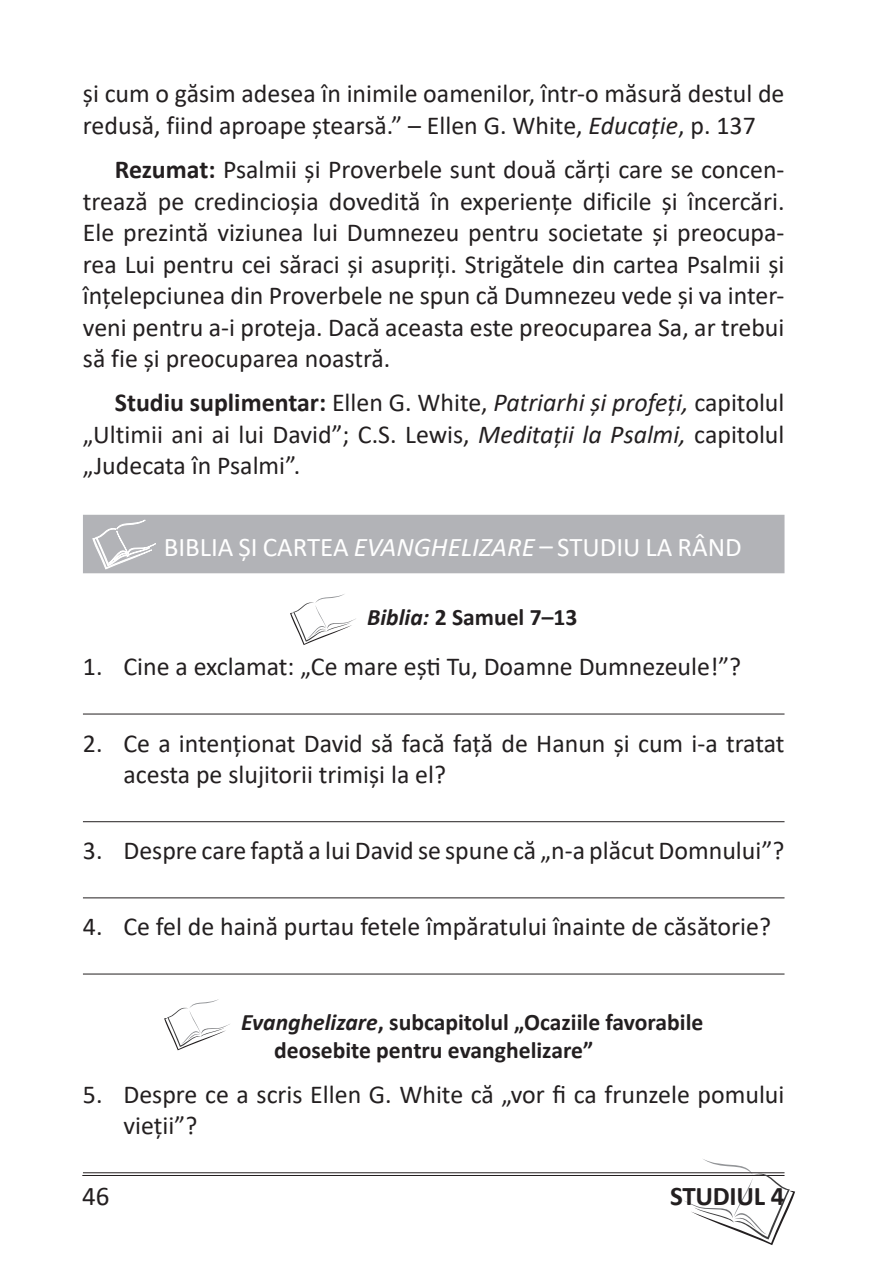
<style>
.page{position:relative;width:893px;height:1276px;background:#fff}
.page>*{position:absolute;margin:0;border:0;box-sizing:border-box;transform-origin:0 0}
.t1{font:27px "Calibri";color:#fff}
.t2{font:700 27px "Calibri";letter-spacing:-.01em;color:#231f20}
.t3{font:27px "Calibri";color:#231f20}
.t4{font:25.88px/31.5px "Calibri";color:#231f20}
.t5{font:700 23.62px/28.3px "Calibri";color:#231f20}
.s1{font-style:italic}
.s2{font-weight:700}
</style>
<div class="page">
<hr style="left:82px;top:1175px;width:703px;height:1px;background:#231f20">
<svg style="left:683px;top:1159px;width:112px;height:86px"></svg>
<div style="left:83px;top:515px;width:702px;height:58px;background:#b2b3b7"></div>
<hr style="left:83px;top:713px;width:702px;height:1px;background:#231f20">
<hr style="left:83px;top:821px;width:702px;height:1px;background:#231f20">
<hr style="left:83px;top:897px;width:702px;height:1px;background:#231f20">
<hr style="left:83px;top:973px;width:702px;height:1px;background:#231f20">
<hr style="left:83px;top:1172px;width:702px;height:1px;background:#231f20">
<svg style="left:92px;top:519px;width:64px;height:50px"></svg>
<svg style="left:290px;top:594px;width:66px;height:51px"></svg>
<svg style="left:164px;top:999px;width:66px;height:51px"></svg>
<p class="t4" style="left:83px;top:77px;width:703px">și cum o găsim adesea în inimile oamenilor, într-o măsură destul de redusă, fiind aproape ștearsă.” – Ellen G. White, <span class="s1">Educație</span>, p. 137</p>
<p class="t4" style="left:83px;top:153px;width:703px;text-align:justify;text-indent:32px"><span class="s2">Rezumat:</span> Psalmii și Proverbele sunt două cărți care se concen&shy;trează pe credincioșia dovedită în experiențe dificile și încercări.<br>Ele prezintă viziunea lui Dumnezeu pentru societate și preocupa&shy;rea Lui pentru cei săraci și asupriți. Strigătele din cartea Psalmii și înțelepciunea din Proverbele ne spun că Dumnezeu vede și va inter&shy;veni pentru a-i proteja. Dacă aceasta este preocuparea Sa, ar trebui să fie și preocuparea noastră.</p>
<p class="t4" style="left:83px;top:386px;width:703px;text-align:justify;text-indent:32px"><span class="s2">Studiu suplimentar:</span> Ellen G. White, <span class="s1">Patriarhi și profeți,</span> capitolul „Ultimii ani ai lui David”; C.S. Lewis, <span class="s1">Meditații la Psalmi,</span> capitolul „Judecata în Psalmi”.</p>
<p class="t1" style="left:164px;top:528px;width:580px">BIBLIA ȘI CARTEA <span class="s1">EVANGHELIZARE</span> – STUDIU LA RÂND</p>
<p class="t5" style="left:367px;top:602px;width:212px"><span class="s1">Biblia:</span> 2 Samuel 7–13</p>
<p class="t4" style="left:83px;top:650px;width:660px">1. Cine a exclamat: „Ce mare ești Tu, Doamne Dumnezeule!”?</p>
<p class="t4" style="left:123px;top:726px;width:663px;text-indent:-40px">2. Ce a intenționat David să facă față de Hanun și cum i-a tratat acesta pe slujitorii trimiși la el?</p>
<p class="t4" style="left:83px;top:834px;width:703px">3. Despre care faptă a lui David se spune că „n-a plăcut Domnului”?</p>
<p class="t4" style="left:83px;top:910px;width:690px">4. Ce fel de haină purtau fetele împăratului înainte de căsătorie?</p>
<p class="t5" style="left:274px;top:1007px;width:431px;text-indent:-33px"><span class="s1">Evanghelizare</span>, subcapitolul „Ocaziile favorabile deosebite pentru evanghelizare”</p>
<p class="t4" style="left:123px;top:1077px;width:663px;text-indent:-40px">5. Despre ce a scris Ellen G. White că „vor fi ca frunzele pomului vieții”?</p>
<p class="t3" style="left:82px;top:1177px;width:29px">46</p>
<p class="t2" style="left:670px;top:1177px;width:116px">STUDIUL 4</p>
</div>
